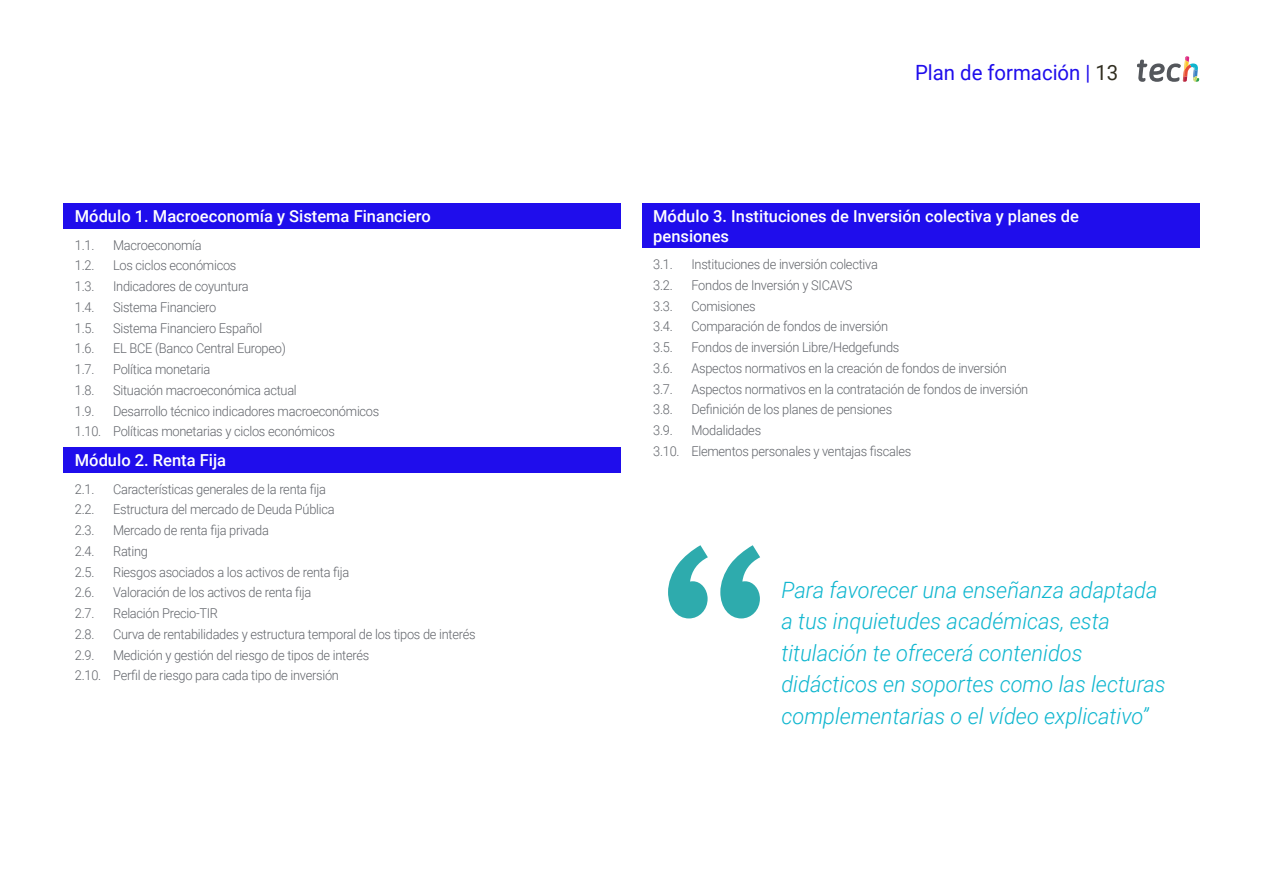
<style>
.page{position:relative;width:1263px;height:893px;background:#fff}
.page>*{position:absolute;margin:0;border:0;box-sizing:border-box;transform-origin:0 0}
.t1{font:italic 300 22.5px/31.5px "Roboto";color:#0fb6cf}
.t2{font:21px "Roboto";color:#1f0dec}
.t3{font:500 16.5px/19.5px "Roboto";color:#fff}
.t4{font:300 13.5px/20.7px "Roboto";letter-spacing:-.02em;color:#61646a;scale:.95 1}
.s1{color:#312e20}
</style>
<div class="page">
<div style="left:64px;top:204px;width:557px;height:25px;background:#1f0dec"></div>
<div style="left:64px;top:448px;width:557px;height:25px;background:#1f0dec"></div>
<div style="left:642px;top:204px;width:557px;height:44px;background:#1f0dec"></div>
<svg style="left:1137px;top:56px;width:62px;height:26px"></svg>
<svg style="left:668px;top:545px;width:92px;height:73px"></svg>
<p class="t3" style="left:75px;top:206px;width:357px">Módulo 1. Macroeconomía y Sistema Financiero</p>
<p class="t4" style="left:75px;top:234px;width:22px">1.1.</p>
<p class="t4" style="left:113px;top:234px;width:95px">Macroeconomía</p>
<p class="t4" style="left:75px;top:255px;width:22px">1.2.</p>
<p class="t4" style="left:113px;top:255px;width:131px">Los ciclos económicos</p>
<p class="t4" style="left:75px;top:275px;width:22px">1.3.</p>
<p class="t4" style="left:113px;top:275px;width:144px">Indicadores de coyuntura</p>
<p class="t4" style="left:75px;top:296px;width:22px">1.4.</p>
<p class="t4" style="left:113px;top:296px;width:110px">Sistema Financiero</p>
<p class="t4" style="left:75px;top:317px;width:22px">1.5.</p>
<p class="t4" style="left:113px;top:317px;width:158px">Sistema Financiero Español</p>
<p class="t4" style="left:75px;top:338px;width:22px">1.6.</p>
<p class="t4" style="left:113px;top:338px;width:183px">EL BCE (Banco Central Europeo)</p>
<p class="t4" style="left:75px;top:358px;width:22px">1.7.</p>
<p class="t4" style="left:113px;top:358px;width:104px">Política monetaria</p>
<p class="t4" style="left:75px;top:379px;width:22px">1.8.</p>
<p class="t4" style="left:113px;top:379px;width:195px">Situación macroeconómica actual</p>
<p class="t4" style="left:75px;top:400px;width:22px">1.9.</p>
<p class="t4" style="left:75px;top:400px;width:322px;text-indent:38px">Desarrollo técnico indicadores macroeconómicos<br>1.10. Políticas monetarias y ciclos económicos</p>
<p class="t3" style="left:75px;top:450px;width:153px">Módulo 2. Renta Fija</p>
<p class="t4" style="left:75px;top:478px;width:22px">2.1.</p>
<p class="t4" style="left:113px;top:478px;width:226px">Características generales de la renta fija</p>
<p class="t4" style="left:75px;top:499px;width:22px">2.2.</p>
<p class="t4" style="left:113px;top:499px;width:235px">Estructura del mercado de Deuda Pública</p>
<p class="t4" style="left:75px;top:519px;width:22px">2.3.</p>
<p class="t4" style="left:113px;top:519px;width:165px">Mercado de renta fija privada</p>
<p class="t4" style="left:75px;top:540px;width:22px">2.4.</p>
<p class="t4" style="left:113px;top:540px;width:38px">Rating</p>
<p class="t4" style="left:75px;top:561px;width:22px">2.5.</p>
<p class="t4" style="left:113px;top:561px;width:250px">Riesgos asociados a los activos de renta fija</p>
<p class="t4" style="left:75px;top:582px;width:22px">2.6.</p>
<p class="t4" style="left:113px;top:582px;width:210px">Valoración de los activos de renta fija</p>
<p class="t4" style="left:75px;top:602px;width:22px">2.7.</p>
<p class="t4" style="left:113px;top:602px;width:112px">Relación Precio-TIR</p>
<p class="t4" style="left:75px;top:623px;width:22px">2.8.</p>
<p class="t4" style="left:113px;top:623px;width:383px">Curva de rentabilidades y estructura temporal de los tipos de interés</p>
<p class="t4" style="left:75px;top:644px;width:22px">2.9.</p>
<p class="t4" style="left:75px;top:644px;width:311px;text-indent:38px">Medición y gestión del riesgo de tipos de interés<br>2.10. Perfil de riesgo para cada tipo de inversión</p>
<h2 class="t2" style="left:915px;top:57px;width:205px">Plan de formación | <span class="s1">13</span></h2>
<p class="t3" style="left:653px;top:206px;width:427px">Módulo 3. Instituciones de Inversión colectiva y planes de pensiones</p>
<p class="t4" style="left:653px;top:253px;width:22px">3.1.</p>
<p class="t4" style="left:691px;top:253px;width:198px">Instituciones de inversión colectiva</p>
<p class="t4" style="left:653px;top:274px;width:22px">3.2.</p>
<p class="t4" style="left:691px;top:274px;width:171px">Fondos de Inversión y SICAVS</p>
<p class="t4" style="left:653px;top:295px;width:22px">3.3.</p>
<p class="t4" style="left:691px;top:295px;width:69px">Comisiones</p>
<p class="t4" style="left:653px;top:316px;width:22px">3.4.</p>
<p class="t4" style="left:691px;top:316px;width:209px">Comparación de fondos de inversión</p>
<p class="t4" style="left:653px;top:336px;width:22px">3.5.</p>
<p class="t4" style="left:691px;top:336px;width:220px">Fondos de inversión Libre/Hedgefunds</p>
<p class="t4" style="left:653px;top:357px;width:22px">3.6.</p>
<p class="t4" style="left:691px;top:357px;width:333px">Aspectos normativos en la creación de fondos de inversión</p>
<p class="t4" style="left:653px;top:378px;width:22px">3.7.</p>
<p class="t4" style="left:691px;top:378px;width:356px">Aspectos normativos en la contratación de fondos de inversión</p>
<p class="t4" style="left:653px;top:399px;width:22px">3.8.</p>
<p class="t4" style="left:691px;top:399px;width:213px">Definición de los planes de pensiones</p>
<p class="t4" style="left:653px;top:419px;width:22px">3.9.</p>
<p class="t4" style="left:653px;top:419px;width:273px;text-indent:38px">Modalidades<br>3.10. Elementos personales y ventajas fiscales</p>
<h1 class="t1" style="left:781px;top:573px;width:386px">Para favorecer una enseñanza adaptada a tus inquietudes académicas, esta titulación te ofrecerá contenidos didácticos en soportes como las lecturas complementarias o el vídeo explicativo”</h1>
</div>
